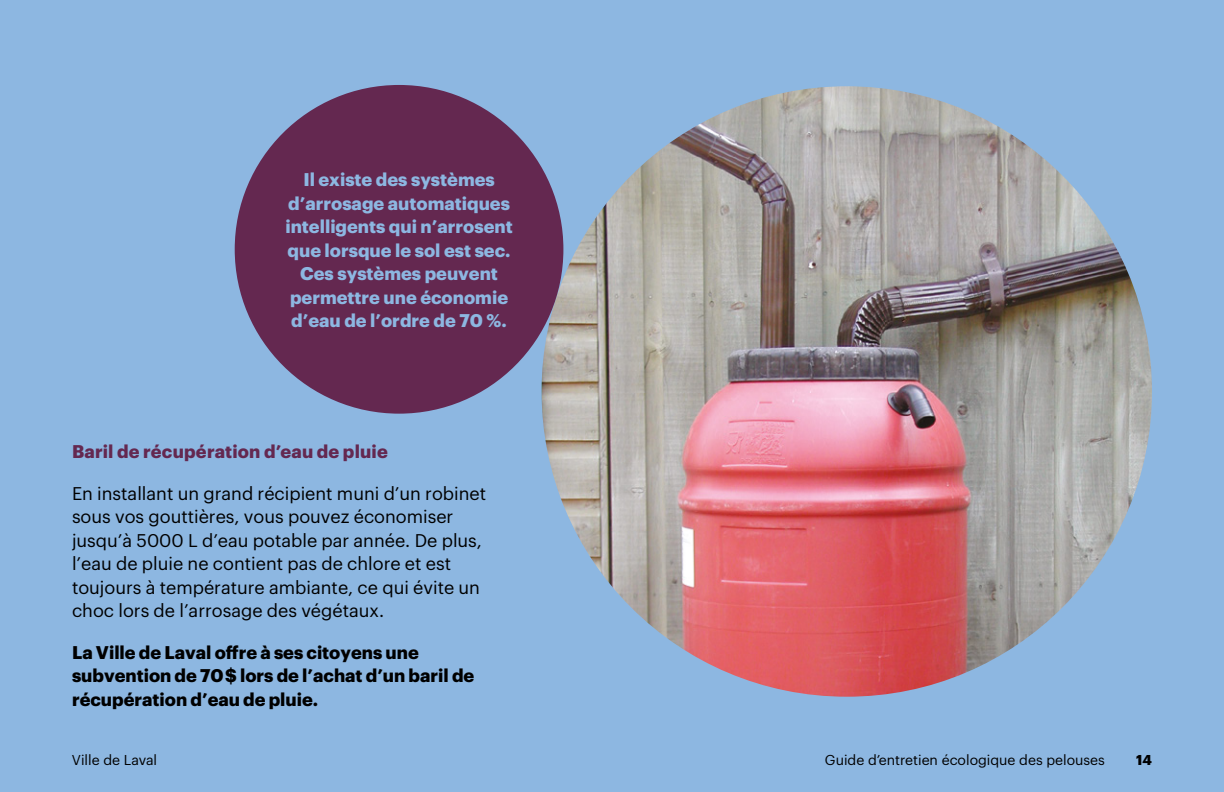
<style>
.page{position:relative;width:1224px;height:792px;background:#8db7e1}
.page>*{position:absolute;margin:0;border:0;box-sizing:border-box;transform-origin:0 0}
.t1{font:18px/23.6px "Graphik";color:#000}
.t2{font:700 18px/23.6px "Graphik";color:#8db7e1;text-align:center}
.t3{font:700 18px/23.6px "Graphik";color:#000}
.t4{font:700 18px "Graphik";letter-spacing:.01em;color:#642850}
.t5{font:14px "Graphik";color:#000}
.t6{font:700 14px "Graphik";color:#000}
</style>
<div class="page">
<img style="left:542px;top:86px;width:610px;height:611px;border-radius:305px">
<div style="left:235px;top:85px;width:328px;height:329px;background:#642850;border-radius:50%"></div>
<p class="t2" style="left:285px;top:166px;width:229px">Il existe des systèmes d’arrosage automatiques intelligents qui n’arrosent que lorsque le sol est sec.<br>Ces systèmes peuvent permettre une économie d’eau de l’ordre de 70 %.</p>
<p class="t4" style="left:72px;top:438px;width:317px">Baril de récupération d’eau de pluie</p>
<p class="t1" style="left:72px;top:480px;width:416px">En installant un grand récipient muni d’un robinet sous vos gouttières, vous pouvez économiser jusqu’à 5000 L d’eau potable par année. De plus, l’eau de pluie ne contient pas de chlore et est toujours à température ambiante, ce qui évite un choc lors de l’arrosage des végétaux.</p>
<p class="t3" style="left:72px;top:639px;width:404px">La Ville de Laval offre à ses citoyens une subvention de 70 $ lors de l’achat d’un baril de récupération d’eau de pluie.</p>
<p class="t5" style="left:72px;top:749px;width:87px">Ville de Laval</p>
<p class="t5" style="left:825px;top:749px;width:282px">Guide d’entretien écologique des pelouses</p>
<p class="t6" style="left:1136px;top:749px;width:17px">14</p>
</div>
